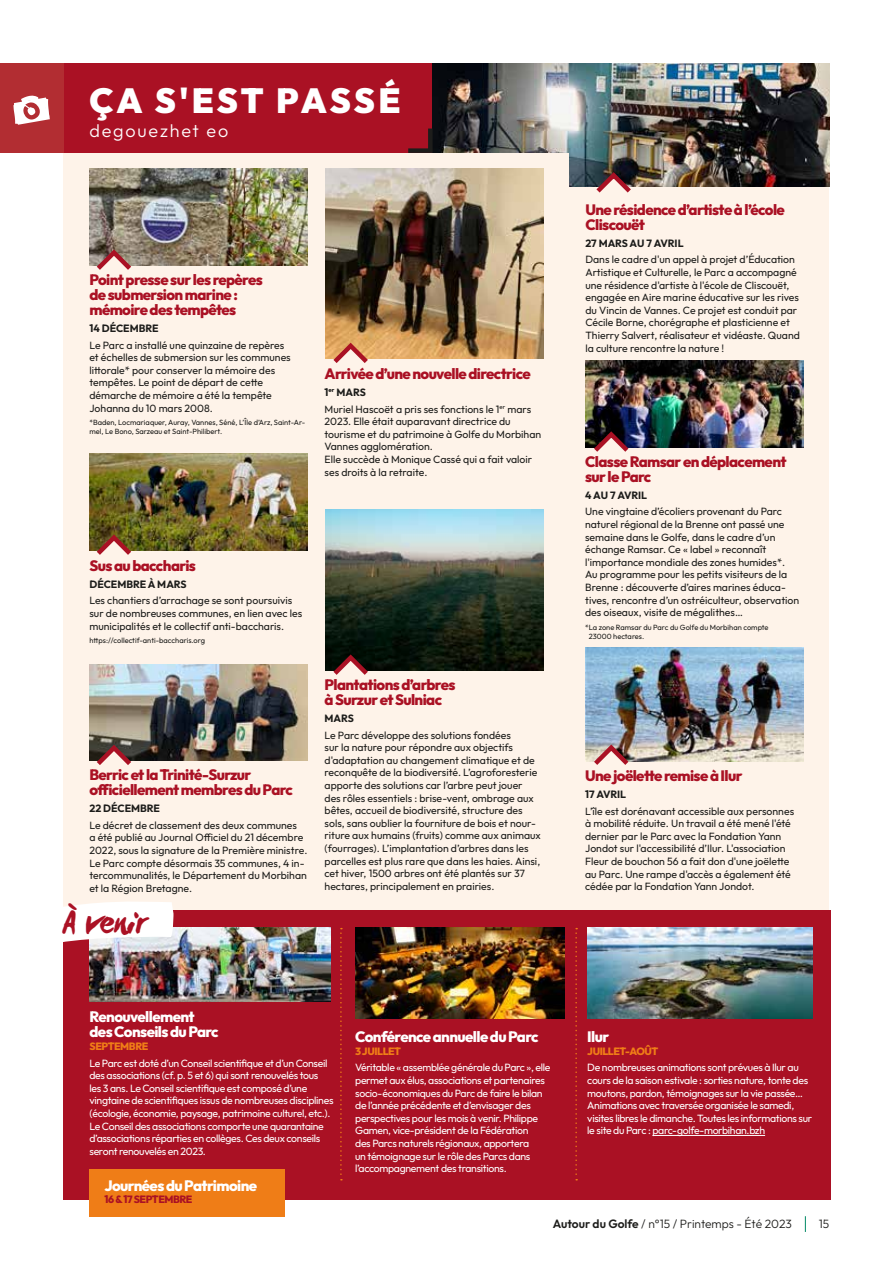
<style>
.page{position:relative;width:893px;height:1263px;background:#fff}
.page>*{position:absolute;margin:0;border:0;box-sizing:border-box;transform-origin:0 0}
.t1{font:900 34.8px "Outfit";letter-spacing:.08em;color:#fff}
.t2{font:700 33.3px "WC Mano Negra Bta";color:#aa1124}
.t3{font:300 18px "Outfit";letter-spacing:.1em;color:#fff}
.t4{font:800 15px/15px "Outfit";letter-spacing:-.04em;color:#aa1124}
.t5{font:800 15px/15px "Outfit";letter-spacing:-.04em;color:#fff}
.t6{font:300 12px "Outfit";color:#1d1d1b}
.t7{font:10.5px/12.6px "Outfit";color:#1d1d1b}
.t8{font:10.5px/12.6px "Outfit";letter-spacing:-.03em;color:#fff}
.t9{font:700 10.5px "Outfit";color:#1d1d1b}
.t10{font:800 10.5px "Outfit";letter-spacing:-.04em;color:#ef7d17}
.t11{font:800 10.5px "Outfit";letter-spacing:-.04em;color:#aa1124}
.t12{font:7.5px/9px "Outfit";color:#1d1d1b}
.s1{font-weight:700}
.s2{font-weight:600}
</style>
<div class="page">
<div style="left:64px;top:81px;width:765px;height:958px;background:#fef3e9"></div>
<div style="left:64px;top:910px;width:767px;height:289px;background:#aa1124"></div>
<svg style="left:340px;top:928px;width:2px;height:252px"></svg>
<svg style="left:575px;top:928px;width:2px;height:252px"></svg>
<img style="left:89px;top:169px;width:219px;height:96px">
<svg style="left:92px;top:246px;width:44px;height:24px"></svg>
<img style="left:89px;top:454px;width:219px;height:96px">
<svg style="left:92px;top:531px;width:44px;height:24px"></svg>
<img style="left:89px;top:664px;width:219px;height:96px">
<svg style="left:92px;top:741px;width:44px;height:24px"></svg>
<img style="left:432px;top:64px;width:397px;height:122px">
<svg style="left:592px;top:169px;width:44px;height:24px"></svg>
<hr style="left:652px;top:1135px;width:113px;height:1px;background:#fff">
<div style="left:64px;top:64px;width:368px;height:89px;background:#aa1124"></div>
<div style="left:0;top:64px;width:64px;height:89px;background:#b22d32"></div>
<svg style="left:408px;top:124px;width:27px;height:29px"></svg>
<svg style="left:13px;top:95px;width:37px;height:30px"></svg>
<div style="left:330px;top:153px;width:238px;height:129px;background:#fef3e9"></div>
<img style="left:325px;top:169px;width:218px;height:189px">
<svg style="left:329px;top:339px;width:44px;height:24px"></svg>
<img style="left:325px;top:510px;width:218px;height:160px">
<svg style="left:329px;top:651px;width:44px;height:24px"></svg>
<img style="left:586px;top:360px;width:218px;height:87px">
<svg style="left:589px;top:428px;width:44px;height:24px"></svg>
<img style="left:585px;top:648px;width:218px;height:114px">
<svg style="left:589px;top:741px;width:44px;height:24px"></svg>
<img style="left:89px;top:928px;width:241px;height:74px">
<img style="left:355px;top:928px;width:210px;height:90px">
<img style="left:588px;top:928px;width:225px;height:90px">
<svg style="left:63px;top:900px;width:110px;height:45px;background:#f9f5f6"></svg>
<div style="left:89px;top:1169px;width:196px;height:47px;background:#ef7d17"></div>
<svg style="left:805px;top:1216px;width:1px;height:16px"></svg>
<h1 class="t1" style="left:89px;top:81px;width:313px">ÇA S'EST PASSÉ</h1>
<h3 class="t3" style="left:89px;top:120px;width:140px">degouezhet eo</h3>
<h3 class="t4" style="left:89px;top:272px;width:175px">Point presse sur les repères de submersion marine : mémoire des tempêtes</h3>
<p class="t9" style="left:89px;top:322px;width:71px">14 DÉCEMBRE</p>
<p class="t7" style="left:89px;top:338px;width:203px">Le Parc a installé une quinzaine de repères et échelles de submersion sur les communes littorale* pour conserver la mémoire des tempêtes. Le point de départ de cette démarche de mémoire a été la tempête Johanna du 10 mars 2008.</p>
<p class="t12" style="left:89px;top:418px;width:217px">*Baden, Locmariaquer, Auray, Vannes, Séné, L’Île d’Arz, Saint-Ar&shy;mel, Le Bono, Sarzeau et Saint-Philibert.</p>
<h3 class="t4" style="left:325px;top:366px;width:208px">Arrivée d’une nouvelle directrice</h3>
<p class="t7" style="left:325px;top:384px;width:208px;line-height:16.8px"><span class="s1">1</span><sup>er</sup> <span class="s1">MARS<br></span>Muriel Hascoët a pris ses fonctions le 1<sup>er</sup> mars</p>
<p class="t7" style="left:325px;top:415px;width:218px">2023. Elle était auparavant directrice du tourisme et du patrimoine à Golfe du Morbihan Vannes agglomération.<br>Elle succède à Monique Cassé qui a fait valoir ses droits à la retraite.</p>
<h3 class="t4" style="left:89px;top:558px;width:108px">Sus au baccharis</h3>
<p class="t9" style="left:89px;top:578px;width:99px">DÉCEMBRE À MARS</p>
<p class="t7" style="left:89px;top:594px;width:214px">Les chantiers d’arrachage se sont poursuivis sur de nombreuses communes, en lien avec les municipalités et le collectif anti-baccharis.</p>
<p class="t12" style="left:89px;top:636px;width:117px">https://collectif-anti-baccharis.org</p>
<h3 class="t4" style="left:89px;top:767px;width:205px">Berric et la Trinité-Surzur officiellement membres du Parc</h3>
<p class="t9" style="left:89px;top:802px;width:72px">22 DÉCEMBRE</p>
<p class="t7" style="left:89px;top:819px;width:219px">Le décret de classement des deux communes<br>a été publié au Journal Officiel du 21 décembre 2022, sous la signature de la Première ministre.<br>Le Parc compte désormais 35 communes, 4 in&shy;tercommunalités, le Département du Morbihan et la Région Bretagne.</p>
<h2 class="t2" style="left:62px;top:899px;width:85px">À venir</h2>
<h3 class="t4" style="left:325px;top:677px;width:132px">Plantations d’arbres à Surzur et Sulniac</h3>
<p class="t9" style="left:325px;top:712px;width:31px">MARS</p>
<p class="t7" style="left:325px;top:728px;width:218px">Le Parc développe des solutions fondées<br>sur la nature pour répondre aux objectifs d'adaptation au changement climatique et de reconquête de la biodiversité. L’agroforesterie apporte des solutions car l’arbre peut jouer des rôles essentiels : brise-vent, ombrage aux bêtes, accueil de biodiversité, structure des sols, sans oublier la fourniture de bois et nour&shy;riture aux humains (fruits) comme aux animaux (fourrages). L’implantation d’arbres dans les parcelles est plus rare que dans les haies. Ainsi, cet hiver, 1500 arbres ont été plantés sur 37 hectares, principalement en prairies.</p>
<h3 class="t5" style="left:90px;top:1009px;width:131px">Renouvellement des Conseils du Parc</h3>
<p class="t10" style="left:90px;top:1040px;width:60px">SEPTEMBRE</p>
<p class="t8" style="left:90px;top:1056px;width:246px">Le Parc est doté d’un Conseil scientifique et d’un Conseil des associations (cf. p. 5 et 6) qui sont renouvelés tous<br>les 3 ans. Le Conseil scientifique est composé d’une vingtaine de scientifiques issus de nombreuses disciplines (écologie, économie, paysage, patrimoine culturel, etc.).<br>Le Conseil des associations comporte une quarantaine d’associations réparties en collèges. Ces deux conseils seront renouvelés en 2023.</p>
<h3 class="t5" style="left:104px;top:1178px;width:154px">Journées du Patrimoine</h3>
<p class="t11" style="left:104px;top:1193px;width:90px">16 &amp; 17 SEPTEMBRE</p>
<h3 class="t5" style="left:355px;top:1029px;width:185px">Conférence annuelle du Parc</h3>
<p class="t10" style="left:355px;top:1045px;width:47px">3 JUILLET</p>
<p class="t8" style="left:355px;top:1061px;width:197px">Véritable « assemblée générale du Parc », elle permet aux élus, associations et partenaires socio-économiques du Parc de faire le bilan de l’année précédente et d’envisager des perspectives pour les mois à venir. Philippe Gamen, vice-président de la Fédération<br>des Parcs naturels régionaux, apportera<br>un témoignage sur le rôle des Parcs dans l’accompagnement des transitions.</p>
<h3 class="t4" style="left:585px;top:202px;width:201px">Une résidence d’artiste à l’école<br>Cliscouët</h3>
<p class="t9" style="left:585px;top:237px;width:100px">27 MARS AU 7 AVRIL</p>
<p class="t7" style="left:585px;top:253px;width:216px">Dans le cadre d'un appel à projet d’Éducation Artistique et Culturelle, le Parc a accompagné une résidence d'artiste à l'école de Cliscouët, engagée en Aire marine éducative sur les rives du Vincin de Vannes. Ce projet est conduit par Cécile Borne, chorégraphe et plasticienne et Thierry Salvert, réalisateur et vidéaste. Quand la culture rencontre la nature !</p>
<h3 class="t4" style="left:585px;top:454px;width:203px">Classe Ramsar en déplacement sur le Parc</h3>
<p class="t9" style="left:585px;top:489px;width:64px">4 AU 7 AVRIL</p>
<p class="t7" style="left:585px;top:505px;width:216px">Une vingtaine d’écoliers provenant du Parc naturel régional de la Brenne ont passé une semaine dans le Golfe, dans le cadre d’un échange Ramsar. Ce « label » reconnaît l'importance mondiale des zones humides*.<br>Au programme pour les petits visiteurs de la Brenne : découverte d’aires marines éduca&shy;tives, rencontre d’un ostréiculteur, observation des oiseaux, visite de mégalithes…</p>
<p class="t12" style="left:589px;top:622px;width:181px;text-indent:-4px">*La zone Ramsar du Parc du Golfe du Morbihan compte<br>23000 hectares.</p>
<h3 class="t4" style="left:585px;top:768px;width:159px">Une joëlette remise à Ilur</h3>
<p class="t9" style="left:585px;top:788px;width:43px">17 AVRIL</p>
<p class="t7" style="left:585px;top:804px;width:211px">L’île est dorénavant accessible aux personnes à mobilité réduite. Un travail a été mené l'été dernier par le Parc avec la Fondation Yann Jondot sur l'accessibilité d’Ilur. L'association Fleur de bouchon 56 a fait don d'une joëlette au Parc. Une rampe d'accès a également été cédée par la Fondation Yann Jondot.</p>
<h3 class="t5" style="left:587px;top:1029px;width:23px">Ilur</h3>
<p class="t10" style="left:587px;top:1045px;width:72px">JUILLET-AOÛT</p>
<p class="t8" style="left:587px;top:1061px;width:226px">De nombreuses animations sont prévues à Ilur au cours de la saison estivale : sorties nature, tonte des moutons, pardon, témoignages sur la vie passée… Animations avec traversée organisée le samedi, visites libres le dimanche. Toutes les informations sur le site du Parc : parc-golfe-morbihan.bzh</p>
<p class="t6" style="left:553px;top:1217px;width:241px"><span class="s2">Autour du Golfe</span> / n°15 / Printemps - Été 2023</p>
<p class="t6" style="left:819px;top:1217px;width:12px">15</p>
</div>
